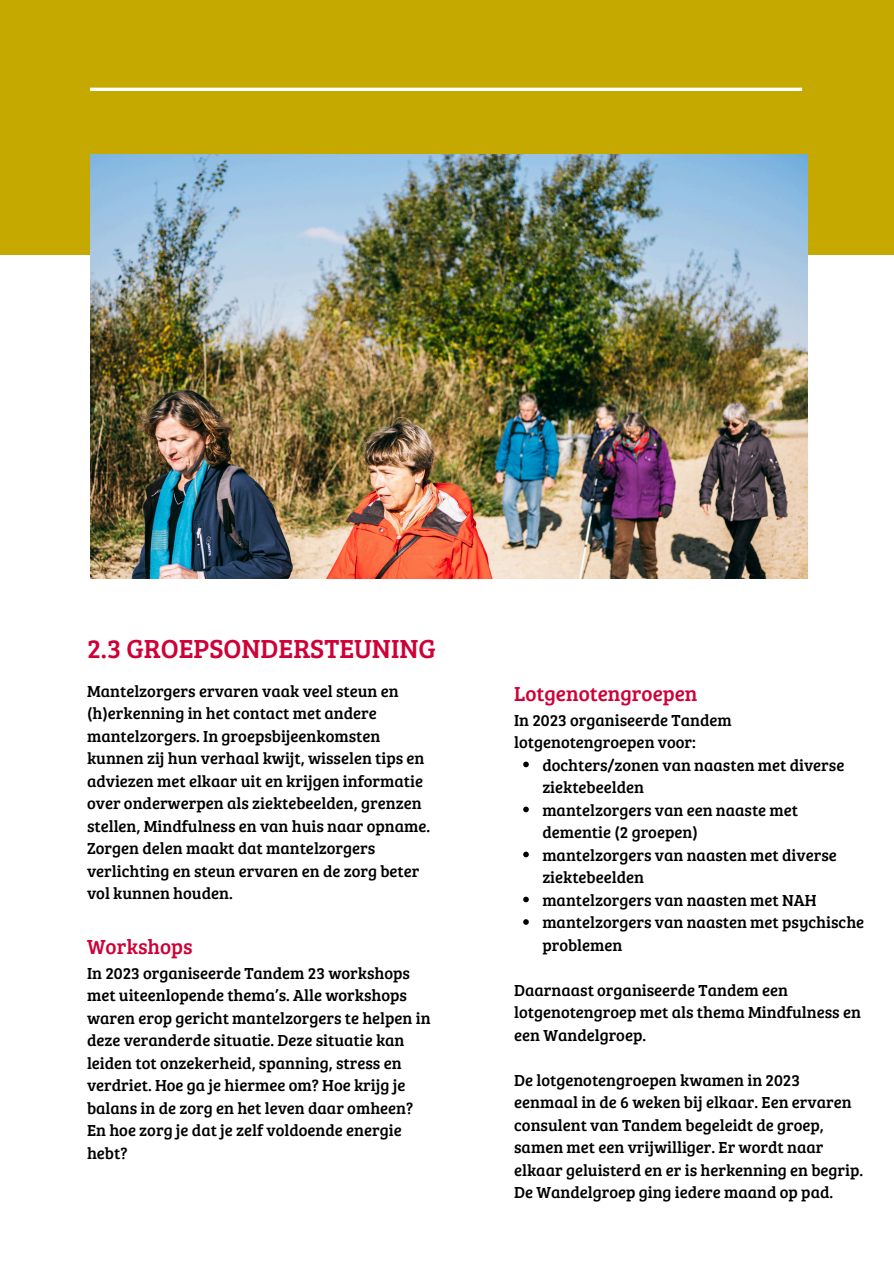
<style>
.page{position:relative;width:894px;height:1264px;background:#fff}
.page>*{position:absolute;margin:0;border:0;box-sizing:border-box;transform-origin:0 0}
.t1{font:27px "Bree Serif";color:#ce0037}
.t2{font:21px "Bree Serif";color:#ce0037}
.t3{font:16.5px/22.5px "Bree Serif";color:#000001}
</style>
<div class="page">
<div style="left:0;top:0;width:893px;height:254px;background:#c5a900"></div>
<img style="left:90px;top:154px;width:717px;height:424px">
<hr style="left:90px;top:88px;width:711px;height:3px;background:#fff">
<svg style="left:523px;top:761px;width:5px;height:6px"></svg>
<svg style="left:523px;top:806px;width:5px;height:6px"></svg>
<svg style="left:523px;top:851px;width:5px;height:6px"></svg>
<svg style="left:523px;top:896px;width:5px;height:6px"></svg>
<svg style="left:523px;top:919px;width:5px;height:5px"></svg>
<p class="t1" style="left:87px;top:628px;width:350px">2.3 GROEPSONDERSTEUNING</p>
<h1 class="t3" style="left:87px;top:679px;width:344px">Mantelzorgers ervaren vaak veel steun en (h)erkenning in het contact met andere mantelzorgers. In groepsbijeenkomsten kunnen zij hun verhaal kwijt, wisselen tips en adviezen met elkaar uit en krijgen informatie over onderwerpen als ziektebeelden, grenzen stellen, Mindfulness en van huis naar opname.<br>Zorgen delen maakt dat mantelzorgers verlichting en steun ervaren en de zorg beter vol kunnen houden.</h1>
<p class="t2" style="left:87px;top:931px;width:107px">Workshops</p>
<p class="t3" style="left:87px;top:960px;width:345px">In 2023 organiseerde Tandem 23 workshops met uiteenlopende thema’s. Alle workshops waren erop gericht mantelzorgers te helpen in deze veranderde situatie. Deze situatie kan leiden tot onzekerheid, spanning, stress en verdriet. Hoe ga je hiermee om? Hoe krijg je balans in de zorg en het leven daar omheen?<br>En hoe zorg je dat je zelf voldoende energie hebt?</p>
<p class="t2" style="left:514px;top:678px;width:185px">Lotgenotengroepen</p>
<p class="t3" style="left:514px;top:707px;width:219px">In 2023 organiseerde Tandem lotgenotengroepen voor:</p>
<p class="t3" style="left:542px;top:752px;width:303px">dochters/zonen van naasten met diverse ziektebeelden</p>
<p class="t3" style="left:542px;top:797px;width:257px">mantelzorgers van een naaste met dementie (2 groepen)</p>
<p class="t3" style="left:542px;top:842px;width:296px">mantelzorgers van naasten met diverse ziektebeelden</p>
<p class="t3" style="left:542px;top:887px;width:276px">mantelzorgers van naasten met NAH</p>
<p class="t3" style="left:542px;top:910px;width:323px">mantelzorgers van naasten met psychische problemen</p>
<p class="t3" style="left:514px;top:977px;width:348px">Daarnaast organiseerde Tandem een lotgenotengroep met als thema Mindfulness en een Wandelgroep.</p>
<p class="t3" style="left:514px;top:1067px;width:350px">De lotgenotengroepen kwamen in 2023 eenmaal in de 6 weken bij elkaar. Een ervaren consulent van Tandem begeleidt de groep, samen met een vrijwilliger. Er wordt naar elkaar geluisterd en er is herkenning en begrip.<br>De Wandelgroep ging iedere maand op pad.</p>
</div>
